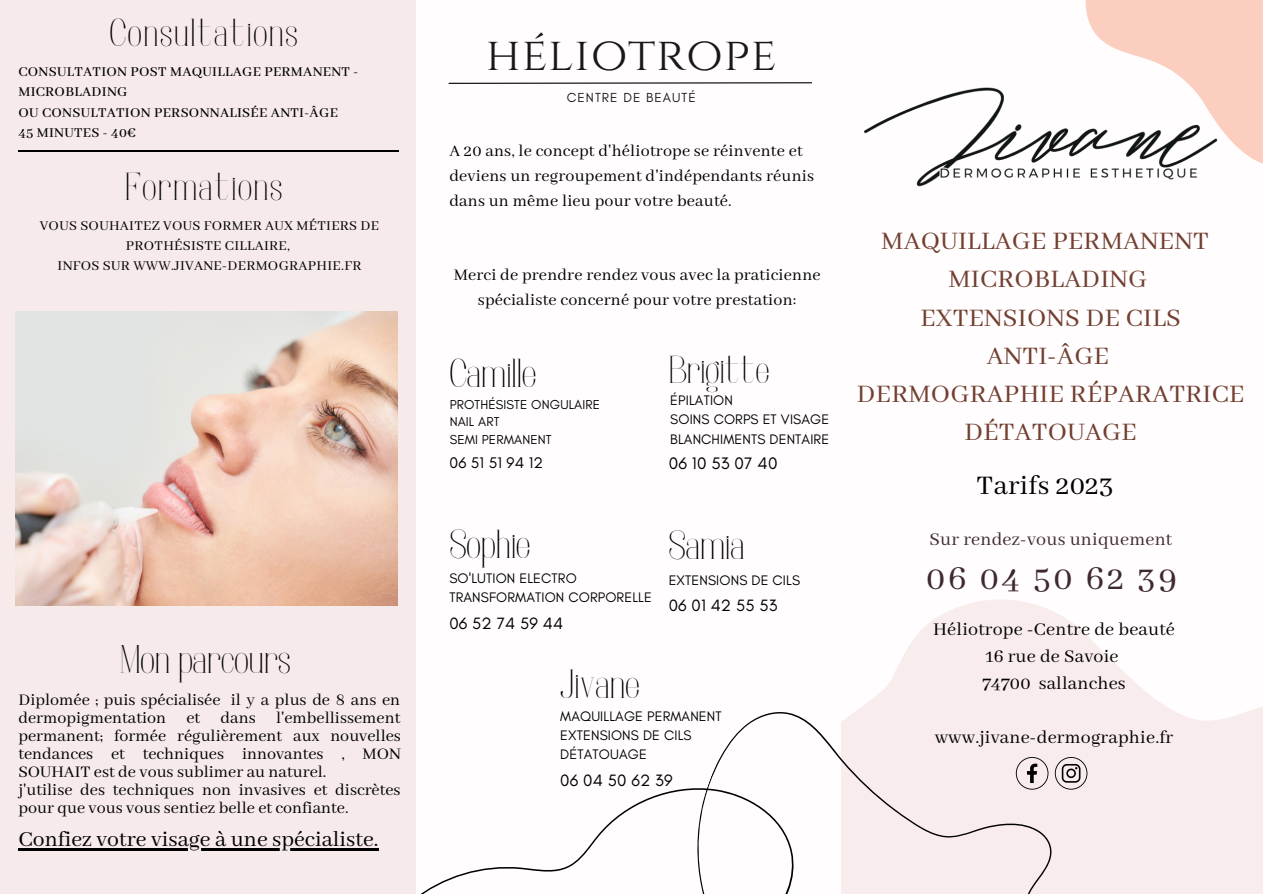
<style>
.page{position:relative;width:1263px;height:894px;background:#fff}
.page>*{position:absolute;margin:0;border:0;box-sizing:border-box;transform-origin:0 0}
.t1{font:46.95px "Cinzel";letter-spacing:.02em;color:#1d1616}
.t2{font:40.35px "Joliet";color:#000}
.t3{font:39.9px "Joliet";color:#000}
.t4{font:39px "Joliet";letter-spacing:.04em;color:#000}
.t5{font:38.85px "Joliet";color:#000}
.t6{font:37.35px "Abhaya Libre";letter-spacing:.08em;color:#3f2931}
.t7{font:29.85px "Abhaya Libre";letter-spacing:.01em;color:#000}
.t8{font:28.05px/38.2px "Abhaya Libre";letter-spacing:.01em;color:#723f31;text-align:center}
.t9{font:23.7px "Abhaya Libre";color:#000}
.t10{font:19.95px/27px "Abhaya Libre";letter-spacing:.01em;color:#000;text-align:center}
.t11{font:19.95px "Abhaya Libre";letter-spacing:.01em;color:#3f2931}
.t12{font:18px/18px "Abhaya Libre";color:#000}
.t13{font:16.95px "Glacial Indifference";letter-spacing:.01em;color:#000}
.t14{font:16.8px "Glacial Indifference";letter-spacing:.01em;color:#000}
.t15{font:16.65px "Glacial Indifference";letter-spacing:.01em;color:#000}
.t16{font:15.6px "Glacial Indifference";letter-spacing:.01em;color:#000}
.t17{font:500 15.15px/20.2px "Abhaya Libre";letter-spacing:.02em;color:#000}
.t18{font:15.15px/20.2px "Abhaya Libre";letter-spacing:.02em;color:#000;text-align:center}
.t19{font:14.1px/19px "Glacial Indifference";letter-spacing:.01em;color:#000}
.t20{font:13.35px "Glacial Indifference";letter-spacing:.08em;color:#1d1616}
.t21{font:13.2px/17.5px "Glacial Indifference";letter-spacing:.01em;color:#000}
</style>
<div class="page">
<img style="left:864px;top:87px;width:220px;height:100px">
<svg style="left:448px;top:82px;width:364px;height:2px"></svg>
<div style="left:0;top:0;width:416px;height:893px;background:#f6ebea"></div>
<hr style="left:18px;top:150px;width:381px;height:1px;background:#000">
<img style="left:16px;top:312px;width:382px;height:293px">
<svg style="left:858px;top:599px;width:405px;height:294px;fill:#f8ecec"></svg>
<svg style="left:1055px;top:756px;width:32px;height:33px"></svg>
<svg style="left:1084px;top:0;width:179px;height:180px;fill:#fbcec0"></svg>
<svg style="left:709px;top:710px;width:344px;height:183px;fill:#f8ecec"></svg>
<svg style="left:355px;top:783px;width:441px;height:110px"></svg>
<hr style="left:18px;top:847px;width:27px;height:3px;background:#000">
<hr style="left:45px;top:847px;width:333px;height:3px;background:#000">
<h3 class="t4" style="left:110px;top:9px;width:189px">Consultations</h3>
<p class="t17" style="left:18px;top:62px;width:341px">CONSULTATION POST MAQUILLAGE PERMANENT -<br>MICROBLADING<br>OU CONSULTATION PERSONNALISÉE ANTI-ÂGE<br>45 MINUTES - 40€</p>
<h3 class="t4" style="left:125px;top:162px;width:159px">Formations</h3>
<p class="t18" style="left:40px;top:215px;width:341px">VOUS SOUHAITEZ VOUS FORMER AUX MÉTIERS DE<br>PROTHÉSISTE CILLAIRE,<br>INFOS SUR WWW.JIVANE-DERMOGRAPHIE.FR</p>
<h3 class="t3" style="left:120px;top:634px;width:172px">Mon parcours</h3>
<p class="t12" style="left:18px;top:691px;width:384px">Diplomée ; puis spécialisée il y a plus de 8 ans en dermopigmentation et dans l'embellissement permanent; formée régulièrement aux nouvelles tendances et techniques innovantes , MON SOUHAIT est de vous sublimer au naturel.<br>j'utilise des techniques non invasives et discrètes pour que vous vous sentiez belle et confiante.</p>
<h3 class="t9" style="left:18px;top:825px;width:361px">Confiez votre visage à une spécialiste.</h3>
<h1 class="t1" style="left:486px;top:24px;width:292px">HÉLIOTROPE</h1>
<p class="t20" style="left:567px;top:90px;width:131px">CENTRE DE BEAUTÉ</p>
<p class="t12" style="left:449px;top:139px;width:366px;line-height:24.8px">A 20 ans, le concept d'héliotrope se réinvente et deviens un regroupement d'indépendants réunis dans un même lieu pour votre beauté.</p>
<p class="t12" style="left:454px;top:263px;width:368px;line-height:24.8px;text-align:center">Merci de prendre rendez vous avec la praticienne spécialiste concerné pour votre prestation:</p>
<h2 class="t2" style="left:450px;top:348px;width:88px">Camille</h2>
<p class="t21" style="left:450px;top:395px;width:152px">PROTHÉSISTE ONGULAIRE<br>NAIL ART<br>SEMI PERMANENT</p>
<p class="t16" style="left:449px;top:453px;width:95px">06 51 51 94 12</p>
<h3 class="t5" style="left:669px;top:346px;width:102px">Brigitte</h3>
<p class="t19" style="left:670px;top:390px;width:160px">ÉPILATION<br>SOINS CORPS ET VISAGE<br>BLANCHIMENTS DENTAIRE</p>
<p class="t13" style="left:669px;top:453px;width:110px">06 10 53 07 40</p>
<h2 class="t2" style="left:450px;top:518px;width:82px">Sophie</h2>
<p class="t19" style="left:449px;top:568px;width:204px">SO'LUTION ELECTRO<br>TRANSFORMATION CORPORELLE</p>
<p class="t15" style="left:449px;top:612px;width:115px">06 52 74 59 44</p>
<h2 class="t2" style="left:669px;top:520px;width:77px">Samia</h2>
<p class="t19" style="left:669px;top:570px;width:133px">EXTENSIONS DE CILS</p>
<p class="t15" style="left:669px;top:595px;width:110px">06 01 42 55 53</p>
<h2 class="t2" style="left:560px;top:659px;width:81px">Jivane</h2>
<p class="t19" style="left:560px;top:706px;width:163px">MAQUILLAGE PERMANENT<br>EXTENSIONS DE CILS<br>DÉTATOUAGE</p>
<p class="t14" style="left:560px;top:769px;width:114px">06 04 50 62 39</p>
<h3 class="t8" style="left:857px;top:223px;width:389px">MAQUILLAGE PERMANENT<br>MICROBLADING<br>EXTENSIONS DE CILS<br>ANTI-ÂGE<br>DERMOGRAPHIE RÉPARATRICE<br>DÉTATOUAGE</h3>
<h3 class="t7" style="left:977px;top:468px;width:139px">Tarifs 2023</h3>
<p class="t11" style="left:930px;top:528px;width:244px">Sur rendez-vous uniquement</p>
<h3 class="t6" style="left:926px;top:557px;width:253px">06 04 50 62 39</h3>
<p class="t10" style="left:933px;top:616px;width:243px">Héliotrope -Centre de beauté<br>16 rue de Savoie<br>74700 sallanches</p>
<p class="t10" style="left:935px;top:724px;width:240px">www.jivane-dermographie.fr</p>
</div>
